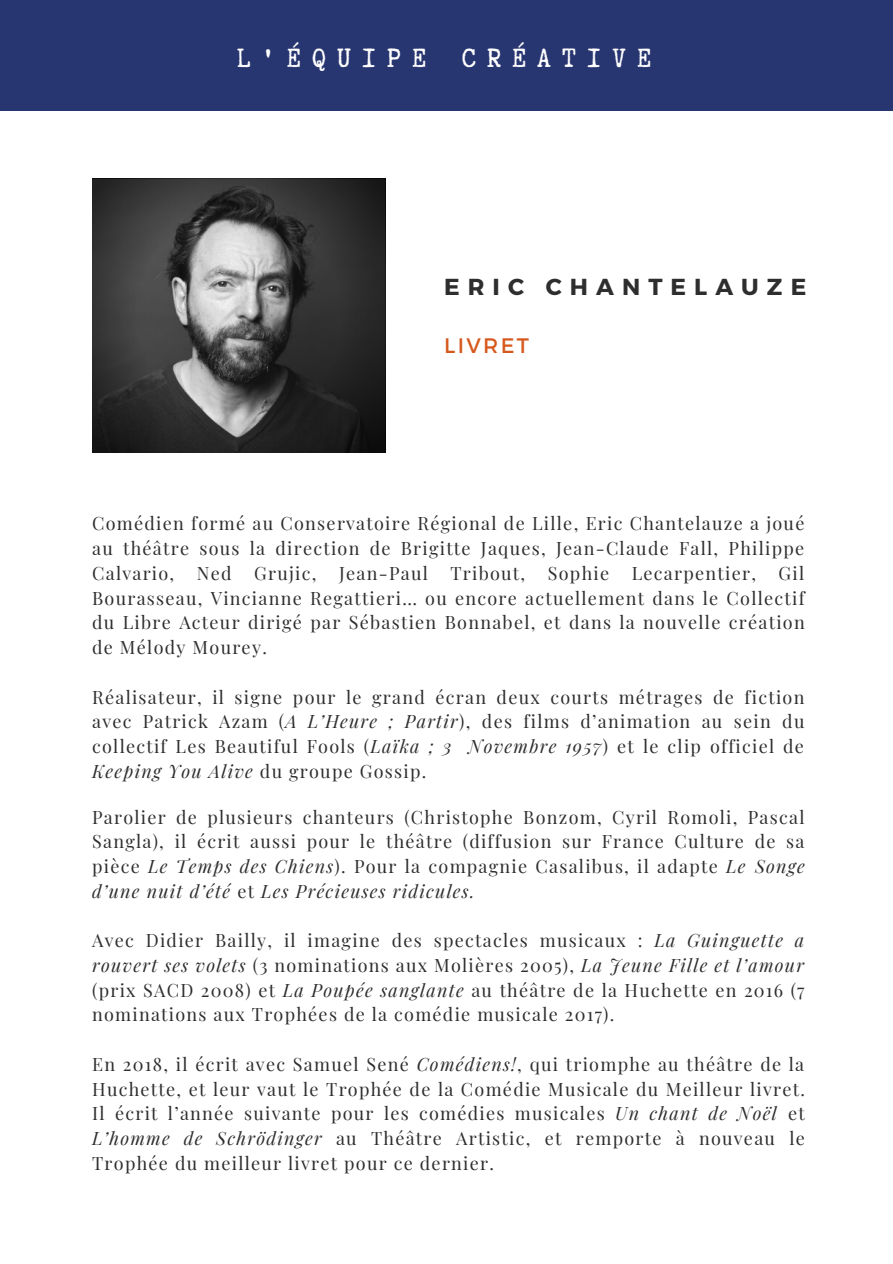
<style>
.page{position:relative;width:893px;height:1264px;background:#fff}
.page>*{position:absolute;margin:0;border:0;box-sizing:border-box;transform-origin:0 0}
.t1{font:31.5px "Truetypewriter Polygl OTT";letter-spacing:.35em;color:#fff}
.t2{font:700 23.1px "Montserrat";letter-spacing:.35em;color:#2e2e2e}
.t3{font:21px "Montserrat";letter-spacing:.115em;color:#d6581d}
.t4{font:18px/24.8px "Playfair Display";letter-spacing:.07em;color:#2e2e2e;text-align:justify}
.s1{font-style:italic}
</style>
<div class="page">
<svg style="left:92px;top:179px;width:293px;height:273px;background:#464646"></svg>
<div style="left:0;top:0;width:892px;height:111px;background:#273570"></div>
<h1 class="t1" style="left:237px;top:41px;width:415px">L'ÉQUIPE CRÉATIVE</h1>
<p class="t2" style="left:444px;top:271px;width:363px">ERIC CHANTELAUZE</p>
<p class="t3" style="left:444px;top:332px;width:86px">LIVRET</p>
<p class="t4" style="left:92px;top:510px;width:713px">Comédien formé au Conservatoire Régional de Lille, Eric Chantelauze a joué au théâtre sous la direction de Brigitte Jaques, Jean-Claude Fall, Philippe Calvario,</p>
<p class="t4" style="left:92px;top:560px;width:714px;text-indent:686px">Gil Bourasseau, Vincianne Regattieri… ou encore actuellement dans le Collectif du Libre Acteur dirigé par Sébastien Bonnabel, et dans la nouvelle création de Mélody Mourey.</p>
<p class="t4" style="left:92px;top:683px;width:713px">Réalisateur, il signe pour le grand écran deux courts métrages de fiction avec Patrick Azam (<span class="s1">A L’Heure ; Partir</span>), des films d’animation au sein du collectif Les Beautiful Fools (<span class="s1">Laïka ; 3 Novembre 1957</span>) et le clip officiel de <span class="s1">Keeping You Alive</span> du groupe Gossip.</p>
<p class="t4" style="left:197px;top:560px;width:36px">Ned</p>
<p class="t4" style="left:254px;top:560px;width:64px">Grujic,</p>
<p class="t4" style="left:339px;top:560px;width:90px">Jean-Paul</p>
<p class="t4" style="left:450px;top:560px;width:76px">Tribout,</p>
<p class="t4" style="left:548px;top:560px;width:63px">Sophie</p>
<p class="t4" style="left:631px;top:560px;width:126px">Lecarpentier,</p>
<p class="t4" style="left:92px;top:803px;width:714px">Parolier de plusieurs chanteurs (Christophe Bonzom, Cyril Romoli, Pascal Sangla), il écrit aussi pour le théâtre (diffusion sur France Culture de sa pièce <span class="s1">Le Temps des Chiens</span>). Pour la compagnie Casalibus, il adapte <span class="s1">Le Songe d’une nuit d’été</span> et <span class="s1">Les Précieuses ridicules.</span></p>
<p class="t4" style="left:92px;top:927px;width:713px">Avec Didier Bailly, il imagine des spectacles musicaux : <span class="s1">La Guinguette a rouvert ses volets</span> (3 nominations aux Molières 2005), <span class="s1">La Jeune Fille et l’amour </span>(prix SACD 2008) et <span class="s1">La Poupée sanglante</span> au théâtre de la Huchette en 2016 (7 nominations aux Trophées de la comédie musicale 2017).</p>
<p class="t4" style="left:92px;top:1051px;width:714px">En 2018, il écrit avec Samuel Sené <span class="s1">Comédiens!</span>, qui triomphe au théâtre de la Huchette, et leur vaut le Trophée de la Comédie Musicale du Meilleur livret.<br>Il écrit l’année suivante pour les comédies musicales <span class="s1">Un chant de Noël</span> et <span class="s1">L’homme de Schrödinger</span> au Théâtre Artistic, et remporte à nouveau le Trophée du meilleur livret pour ce dernier.</p>
</div>
